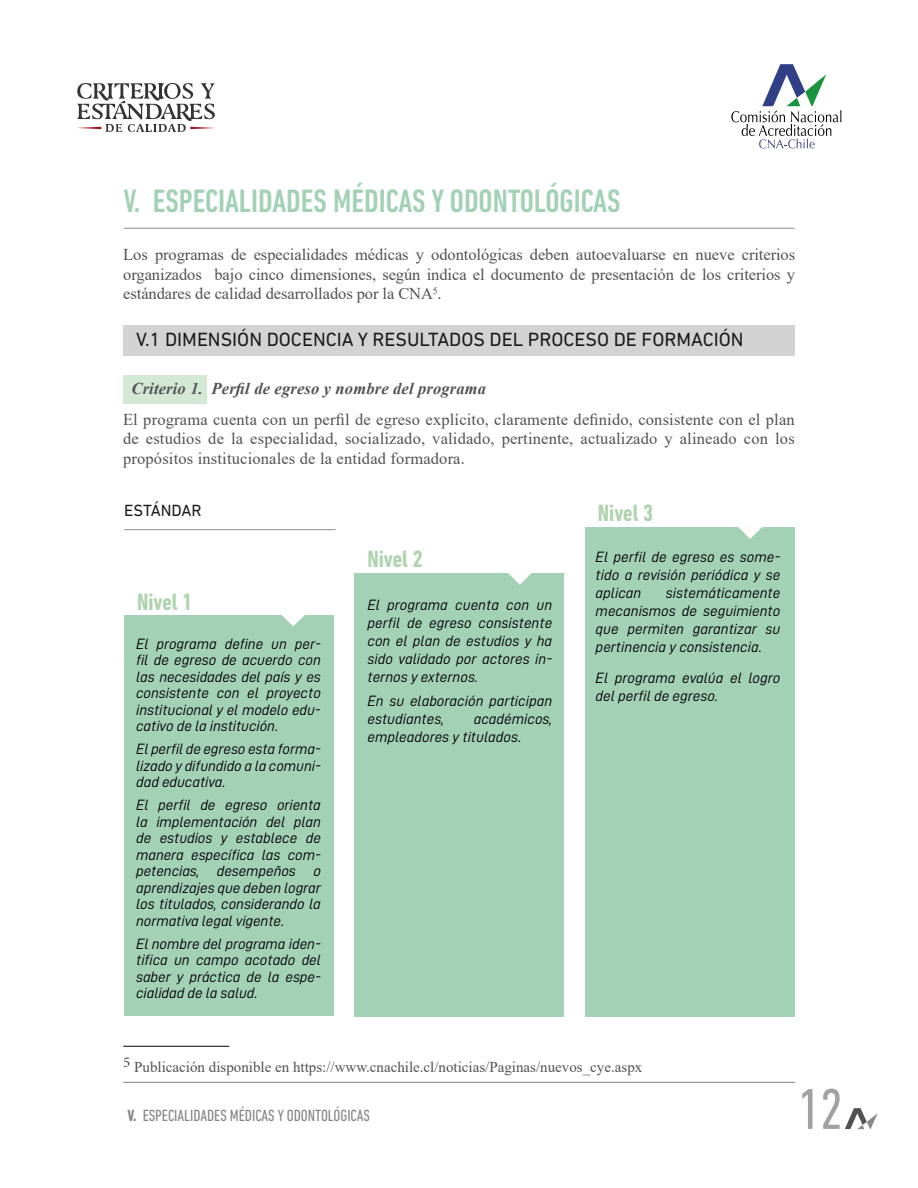
<style>
.page{position:relative;width:918px;height:1188px;background:#fff}
.page>*{position:absolute;margin:0;border:0;box-sizing:border-box;transform-origin:0 0}
.t1{font:condensed 58.5px "DIN Next LT Pro";color:#a1a2a2}
.t2{font:500 condensed 33px "DIN Next LT Pro";color:#a3d1b5}
.t3{font:700 condensed 24px "DIN Next LT Pro";color:#b0d2b0}
.t4{font:19.5px "DIN Next LT Pro";color:#1a1a1a}
.t5{font:16.5px/19.8px "Times New Roman";letter-spacing:.005em;color:#525252;text-align:justify}
.t6{font:italic 700 16.5px "Times New Roman";letter-spacing:.01em;color:#525252}
.t7{font:condensed 16.5px "DIN Next LT Pro";color:#858686}
.t8{font:16.5px "DIN Next LT Pro";color:#1a1a1a}
.t9{font:15px/16.5px "D DIN Italic";color:#000;text-align:justify}
.t10{font:15px "Times New Roman";color:#525252}
.s1{font-weight:700}
</style>
<div class="page">
<svg style="left:731px;top:64px;width:110px;height:84px"></svg>
<svg style="left:77px;top:83px;width:138px;height:49px"></svg>
<hr style="left:123px;top:1082px;width:672px;height:1px;background:#989999">
<svg style="left:845px;top:1108px;width:33px;height:21px"></svg>
<div style="left:123px;top:325px;width:672px;height:31px;background:#d3d3d3"></div>
<div style="left:123px;top:375px;width:83px;height:28px;background:#d3e8d5"></div>
<hr style="left:124px;top:228px;width:671px;height:1px;background:#989999">
<hr style="left:123px;top:1046px;width:106px;height:1px;background:#000">
<div style="left:585px;top:527px;width:210px;height:489px;background:#a3d1b5"></div>
<svg style="left:738px;top:527px;width:24px;height:12px"></svg>
<div style="left:355px;top:573px;width:209px;height:443px;background:#a3d1b5"></div>
<svg style="left:508px;top:573px;width:24px;height:12px"></svg>
<div style="left:124px;top:615px;width:210px;height:401px;background:#a3d1b5"></div>
<svg style="left:281px;top:615px;width:24px;height:11px"></svg>
<hr style="left:124px;top:529px;width:212px;height:1px;background:#989999">
<h2 class="t2" style="left:124px;top:182px;width:498px">V. ESPECIALIDADES MÉDICAS Y ODONTOLÓGICAS</h2>
<p class="t5" style="left:123px;top:244px;width:673px">Los programas de especialidades médicas y odontológicas deben autoevaluarse en nueve criterios organizados bajo cinco dimensiones, según indica el documento de presentación de los criterios y estándares de calidad desarrollados por la CNA<sup>5</sup>.</p>
<h3 class="t4" style="left:136px;top:329px;width:609px">V.1 DIMENSIÓN DOCENCIA Y RESULTADOS DEL PROCESO DE FORMACIÓN</h3>
<p class="t6" style="left:132px;top:377px;width:356px">Criterio 1. Perfil de egreso y nombre del programa</p>
<p class="t5" style="left:123px;top:409px;width:673px">El programa cuenta con un perfil de egreso explícito, claramente definido, consistente con el plan de estudios de la especialidad, socializado, validado, pertinente, actualizado y alineado con los propósitos institucionales de la entidad formadora.</p>
<p class="t8" style="left:124px;top:501px;width:79px">ESTÁNDAR</p>
<h3 class="t3" style="left:137px;top:588px;width:57px">Nivel 1</h3>
<p class="t9" style="left:136px;top:635px;width:186px">El programa define un per&shy;fil de egreso de acuerdo con las necesidades del país y es consistente con el proyecto institucional y el modelo edu&shy;cativo de la institución.</p>
<p class="t9" style="left:136px;top:741px;width:186px">El perfil de egreso esta forma&shy;lizado y difundido a la comuni&shy;dad educativa.</p>
<p class="t9" style="left:136px;top:797px;width:186px">El perfil de egreso orienta la implementación del plan de estudios y establece de manera específica las com&shy;petencias, desempeños o aprendizajes que deben lograr los titulados, considerando la normativa legal vigente.</p>
<p class="t9" style="left:136px;top:935px;width:186px">El nombre del programa iden&shy;tifica un campo acotado del saber y práctica de la espe&shy;cialidad de la salud.</p>
<h3 class="t3" style="left:367px;top:545px;width:57px">Nivel 2</h3>
<p class="t9" style="left:368px;top:595px;width:186px;line-height:18px">El programa cuenta con un perfil de egreso consistente con el plan de estudios y ha sido validado por actores in&shy;ternos y externos.</p>
<p class="t9" style="left:368px;top:692px;width:186px;line-height:18px">En su elaboración participan estudiantes,</p>
<p class="t9" style="left:368px;top:710px;width:186px;line-height:18px;text-indent:106px">académicos, empleadores y titulados.</p>
<h3 class="t3" style="left:598px;top:500px;width:57px">Nivel 3</h3>
<p class="t9" style="left:596px;top:548px;width:186px;line-height:18px">El perfil de egreso es some&shy;tido a revisión periódica y se aplican</p>
<p class="t9" style="left:596px;top:584px;width:186px;line-height:18px;text-indent:70px">sistemáticamente mecanismos de seguimiento que permiten garantizar su pertinencia y consistencia.</p>
<p class="t9" style="left:596px;top:669px;width:186px;line-height:18px">El programa evalúa el logro del perfil de egreso.</p>
<p class="t10" style="left:123px;top:1056px;width:521px"><sup>5</sup> Publicación disponible en https://www.cnachile.cl/noticias/Paginas/nuevos_cye.aspx</p>
<p class="t7" style="left:128px;top:1106px;width:244px"><span class="s1">V.</span> ESPECIALIDADES MÉDICAS Y ODONTOLÓGICAS</p>
<h1 class="t1" style="left:798px;top:1076px;width:47px">12</h1>
</div>
